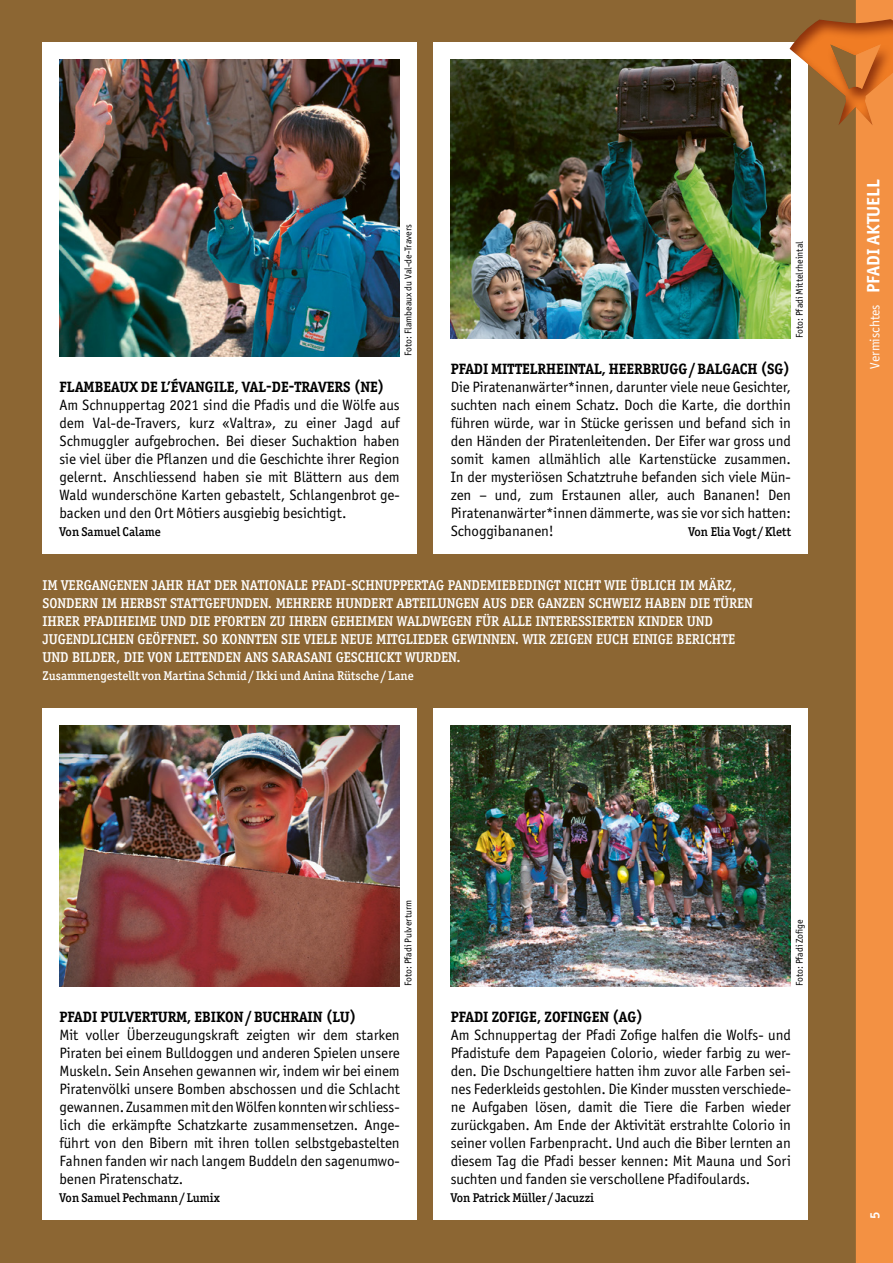
<style>
.page{position:relative;width:893px;height:1263px;background:#fff}
.page>*{position:absolute;margin:0;border:0;box-sizing:border-box;transform-origin:0 0}
.t1{font:700 18px "Officina Sans ITC Pro";color:#fff}
.t2{font:15px/18px "Officina Sans ITC Pro";letter-spacing:-.005em;color:#000;text-align:justify}
.t3{font:700 15px "Officina Serif ITC Pro";color:#000}
.t4{font:500 14.25px/18px "Officina Serif ITC Pro";letter-spacing:-.005em;color:#fff}
.t5{font:700 13.5px "Officina Sans ITC Pro";color:#fff}
.t6{font:500 12.75px "Officina Serif ITC Pro";color:#000}
.t7{font:500 12.75px "Officina Serif ITC Pro";color:#fff}
.t8{font:9.75px "Officina Sans ITC Pro";color:#000}
.s1{font-weight:400;font-size:13.5px}
</style>
<div class="page">
<div style="left:0;top:0;width:867px;height:1263px;background:#8c6633"></div>
<div style="left:43px;top:43px;width:374px;height:511px;background:#fff"></div>
<div style="left:43px;top:709px;width:374px;height:511px;background:#fff"></div>
<div style="left:434px;top:43px;width:374px;height:511px;background:#fff"></div>
<div style="left:434px;top:709px;width:374px;height:511px;background:#fff"></div>
<div style="left:855px;top:0;width:38px;height:1263px;background:#f39143"></div>
<div style="left:775px;top:9px;width:118px;height:117px;background:#74371e;opacity:.75"></div>
<img style="left:60px;top:726px;width:340px;height:260px">
<img style="left:451px;top:60px;width:340px;height:278px">
<img style="left:451px;top:726px;width:340px;height:260px">
<img style="left:60px;top:60px;width:340px;height:296px">
<p class="t8" style="left:402px;top:356px;width:134px;rotate:-90deg">Foto: Flambeaux du Val-de-Travers</p>
<p class="t3" style="left:60px;top:378px;width:326px">FLAMBEAUX DE L’ÉVANGILE, VAL-DE-TRAVERS (NE)</p>
<p class="t2" style="left:60px;top:396px;width:342px">Am Schnuppertag 2021 sind die Pfadis und die Wölfe aus dem Val-de-Travers, kurz «Valtra», zu einer Jagd auf Schmuggler aufgebrochen. Bei dieser Suchaktion haben sie viel über die Pflanzen und die Geschichte ihrer Region gelernt. Anschliessend haben sie mit Blättern aus dem Wald wunderschöne Karten gebastelt, Schlangenbrot ge&shy;backen und den Ort Môtiers ausgiebig besichtigt.</p>
<p class="t6" style="left:60px;top:524px;width:103px">Von Samuel Calame</p>
<p class="t8" style="left:794px;top:338px;width:99px;rotate:-90deg">Foto: Pfadi Mittelrheintal</p>
<p class="t3" style="left:451px;top:360px;width:341px">PFADI MITTELRHEINTAL, HEERBRUGG/BALGACH (SG)</p>
<p class="t2" style="left:451px;top:378px;width:342px">Die Piratenanwärter*innen, darunter viele neue Gesichter, suchten nach einem Schatz. Doch die Karte, die dorthin führen würde, war in Stücke gerissen und befand sich in den Händen der Piratenleitenden. Der Eifer war gross und somit kamen allmählich alle Kartenstücke zusammen.<br>In der mysteriösen Schatztruhe befanden sich viele Mün&shy;zen – und, zum Erstaunen aller, auch Bananen! Den Piratenanwärter*innen dämmerte, was sie vor sich hatten:<br>Schoggibananen!</p>
<p class="t6" style="left:688px;top:524px;width:104px">Von Elia Vogt /Klett</p>
<p class="t4" style="left:43px;top:576px;width:712px">IM VERGANGENEN JAHR HAT DER NATIONALE PFADI-SCHNUPPERTAG PANDEMIEBEDINGT NICHT WIE ÜBLICH IM MÄRZ, SONDERN IM HERBST STATTGEFUNDEN. MEHRERE HUNDERT ABTEILUNGEN AUS DER GANZEN SCHWEIZ HABEN DIE TÜREN IHRER PFADIHEIME UND DIE PFORTEN ZU IHREN GEHEIMEN WALDWEGEN FÜR ALLE INTERESSIERTEN KINDER UND JUGENDLICHEN GEÖFFNET. SO KONNTEN SIE VIELE NEUE MITGLIEDER GEWINNEN. WIR ZEIGEN EUCH EINIGE BERICHTE UND BILDER, DIE VON LEITENDEN ANS SARASANI GESCHICKT WURDEN.</p>
<p class="t7" style="left:43px;top:668px;width:373px">Zusammengestellt von Martina Schmid/ Ikki und Anina Rütsche / Lane</p>
<p class="t1" style="left:862px;top:369px;width:191px;rotate:-90deg"><span class="s1">Vermischtes</span> PFADI AKTUELL</p>
<p class="t8" style="left:402px;top:986px;width:88px;rotate:-90deg">Foto: Pfadi Pulverturm</p>
<p class="t3" style="left:60px;top:1008px;width:299px">PFADI PULVERTURM, EBIKON/BUCHRAIN (LU)</p>
<p class="t2" style="left:60px;top:1026px;width:342px">Mit voller Überzeugungskraft zeigten wir dem starken Piraten bei einem Bulldoggen und anderen Spielen unsere Muskeln. Sein Ansehen gewannen wir, indem wir bei einem Piratenvölki unsere Bomben abschossen und die Schlacht gewannen. Zusammen mit den Wölfen konnten wir schliess&shy;lich die erkämpfte Schatzkarte zusammensetzen. Ange&shy;führt von den Bibern mit ihren tollen selbstgebastelten Fahnen fanden wir nach langem Buddeln den sagenumwo&shy;benen Piratenschatz.</p>
<p class="t6" style="left:60px;top:1190px;width:162px">Von Samuel Pechmann/ Lumix</p>
<p class="t8" style="left:794px;top:986px;width:69px;rotate:-90deg">Foto: Pfadi Zofige</p>
<p class="t3" style="left:451px;top:1008px;width:194px">PFADI ZOFIGE, ZOFINGEN (AG)</p>
<p class="t2" style="left:451px;top:1026px;width:342px">Am Schnuppertag der Pfadi Zofige halfen die Wolfs- und Pfadistufe dem Papageien Colorio, wieder farbig zu wer&shy;den. Die Dschungeltiere hatten ihm zuvor alle Farben sei&shy;nes Federkleids gestohlen. Die Kinder mussten verschiede&shy;ne Aufgaben lösen, damit die Tiere die Farben wieder zurückgaben. Am Ende der Aktivität erstrahlte Colorio in seiner vollen Farbenpracht. Und auch die Biber lernten an diesem Tag die Pfadi besser kennen: Mit Mauna und Sori suchten und fanden sie verschollene Pfadifoulards.</p>
<p class="t6" style="left:451px;top:1190px;width:145px">Von Patrick Müller / Jacuzzi</p>
<p class="t5" style="left:866px;top:1219px;width:9px;rotate:-90deg">5</p>
</div>
